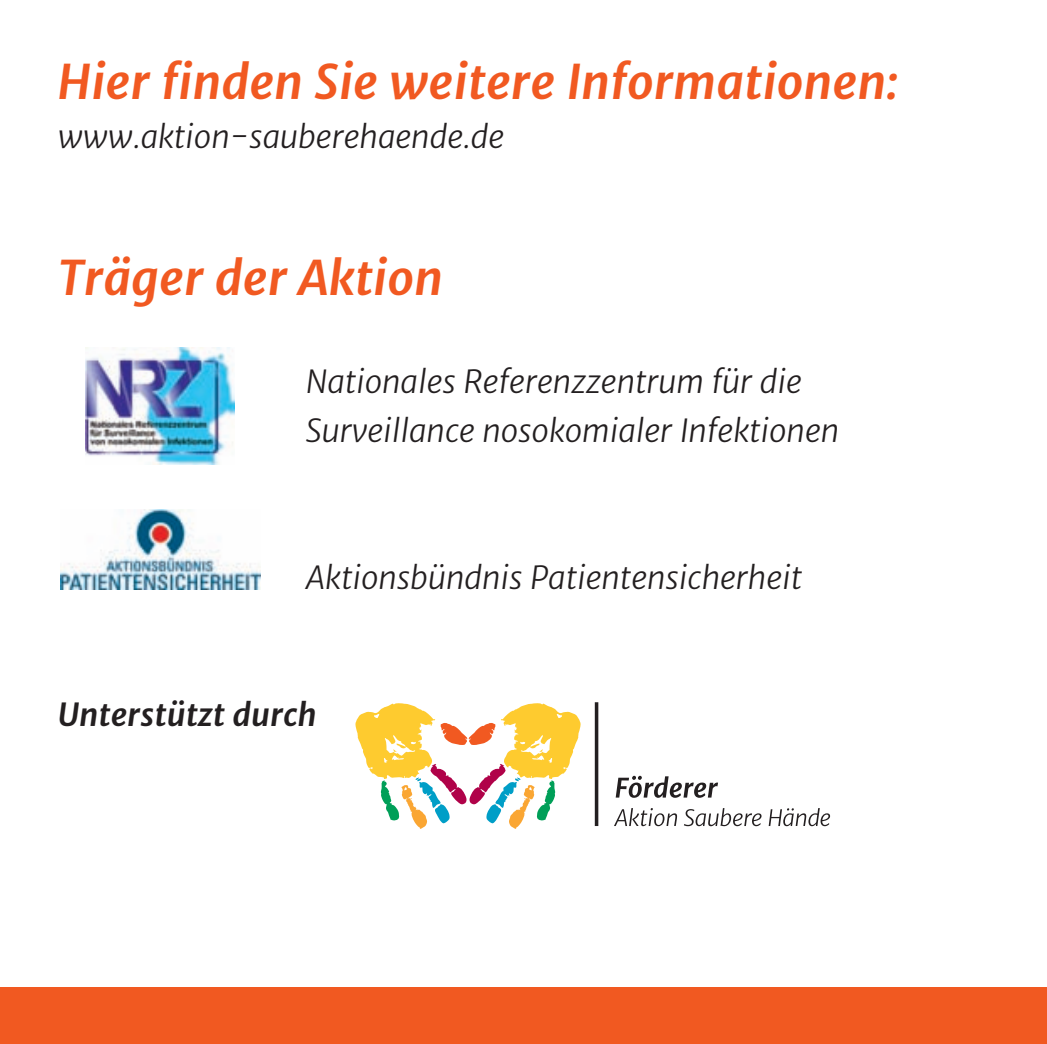
<style>
.page{position:relative;width:1047px;height:1044px;background:#fff}
.page>*{position:absolute;margin:0;border:0;box-sizing:border-box;transform-origin:0 0}
.t1{font:italic 700 47.25px "Merriweather Sans";color:#f15921}
.t2{font:italic 31.5px/49px "Merriweather Sans";color:#231f20}
.t3{font:italic 700 31.5px "Merriweather Sans";color:#231f20}
</style>
<div class="page">
<div style="left:0;top:987px;width:1047px;height:56px;background:#f15921"></div>
<img style="left:60px;top:509px;width:200px;height:80px">
<img style="left:86px;top:347px;width:148px;height:117px">
<svg style="left:595px;top:702px;width:3px;height:123px"></svg>
<svg style="left:355px;top:703px;width:226px;height:125px"></svg>
<svg style="left:615px;top:775px;width:103px;height:22px"></svg>
<svg style="left:614px;top:808px;width:39px;height:18px"></svg>
<svg style="left:654px;top:813px;width:10px;height:13px"></svg>
<svg style="left:666px;top:813px;width:11px;height:12px"></svg>
<svg style="left:684px;top:808px;width:77px;height:18px"></svg>
<svg style="left:768px;top:808px;width:62px;height:18px"></svg>
<h1 class="t1" style="left:58px;top:52px;width:842px">Hier finden Sie weitere Informationen:</h1>
<p class="t2" style="left:58px;top:112px;width:448px">www.aktion-sauberehaende.de</p>
<h1 class="t1" style="left:58px;top:248px;width:387px">Träger der Aktion</h1>
<p class="t2" style="left:306px;top:357px;width:535px">Nationales Referenzzentrum für die<br>Surveillance nosokomialer Infektionen</p>
<p class="t2" style="left:306px;top:553px;width:498px">Aktionsbündnis Patientensicherheit</p>
<p class="t3" style="left:58px;top:694px;width:261px">Unterstützt durch</p>
</div>
